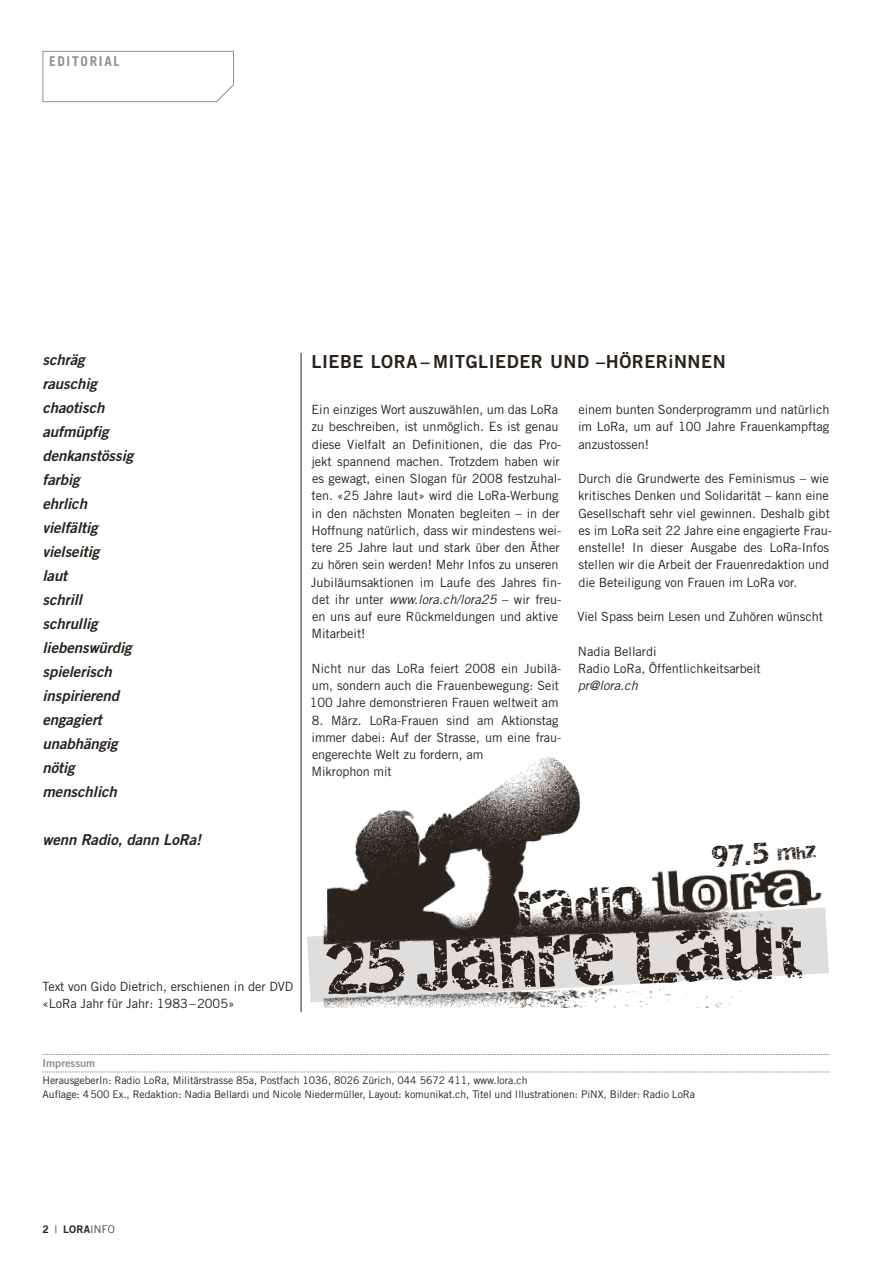
<style>
.page{position:relative;width:893px;height:1263px;background:#fff}
.page>*{position:absolute;margin:0;border:0;box-sizing:border-box;transform-origin:0 0}
.t1{font:51.6px "Destroy";color:#28211c}
.t2{font:34.35px "Destroy";color:#28211c}
.t3{font:21.15px "Destroy";color:#28211c}
.t4{font:18px "Trade Gothic LT Bold Two";letter-spacing:.03em;color:#28211c}
.t5{font:italic 15px/24px "Trade Gothic LT Bold Two";letter-spacing:-.005em;color:#28211c}
.t6{font:700 13.5px "Trade Gothic LT";letter-spacing:.125em;color:#93908d}
.t7{font:italic 12.9px "Trade Gothic LT";color:#28211c}
.t8{font:12.75px/17.2px "Trade Gothic LT";letter-spacing:-.005em;color:#28211c}
.t9{font:10.95px "Trade Gothic LT Bold Two";color:#93908d}
.t10{font:10.5px/13.5px "Trade Gothic LT";letter-spacing:-.005em;color:#28211c}
.t11{font:10.5px "Trade Gothic LT Bold Two";color:#28211c}
.s1{font-style:italic;font-size:12.9px}
.s2{font-size:12.3px}
.s3{font-family:"Trade Gothic LT"}
.s4{font-family:"Trade Gothic LT";font-weight:300}
</style>
<div class="page">
<svg style="left:42px;top:51px;width:192px;height:51px"></svg>
<hr style="left:301px;top:353px;width:1px;height:659px;background:#28211c">
<svg style="left:43px;top:1054px;width:786px;height:1px"></svg>
<svg style="left:43px;top:1072px;width:786px;height:1px"></svg>
<svg style="left:307px;top:926px;width:17px;height:76px"></svg>
<img style="left:324px;top:900px;width:505px;height:108px">
<img style="left:649px;top:869px;width:176px;height:47px">
<img style="left:326px;top:757px;width:268px;height:184px">
<p class="t6" style="left:49px;top:53px;width:72px">EDITORIAL</p>
<p class="t5" style="left:43px;top:347px;width:92px">schräg rauschig chaotisch aufmüpfig denkanstössig farbig<br>ehrlich vielfältig vielseitig<br>laut<br>schrill schrullig liebenswürdig spielerisch inspirierend engagiert unabhängig nötig menschlich</p>
<p class="t5" style="left:43px;top:827px;width:160px">wenn Radio, dann LoRa!</p>
<p class="t8" style="left:43px;top:977px;width:252px">Text von Gido Dietrich, erschienen in der DVD «LoRa Jahr für Jahr: 1983–2005»</p>
<h3 class="t4" style="left:311px;top:350px;width:70px">LIEBE LORA</h3>
<h3 class="t4" style="left:421px;top:350px;width:306px">– MITGLIEDER UND –HÖRERiNNEN</h3>
<p class="t8" style="left:311px;top:401px;width:252px">E in einziges Wort auszuwählen, um das LoRa zu beschreiben, ist unmöglich. Es ist genau diese Vielfalt an Definitionen, die das Pro&shy;jekt spannend machen. Trotzdem haben wir es gewagt, einen Slogan für 2008 festzuhal&shy;ten. «25 Jahre laut» wird die LoRa-Werbung in den nächsten Monaten begleiten – in der Hoffnung natürlich, dass wir mindestens wei&shy;tere 25 Jahre laut und stark über den Äther zu hören sein werden! Mehr I nfos zu unseren Jubiläumsaktionen im Laufe des Jahres fin&shy;det ihr unter <span class="s1">www.lora.ch/lora25</span> – wir freu&shy;en uns auf eure R ückmeldungen und aktive Mitarbeit!</p>
<p class="t8" style="left:310px;top:659px;width:253px">Nicht nur das LoRa feiert 2008 ein Jubilä&shy;um, sondern auch die Frauenbewegung: Seit<br>100 Jahre demonstrieren Frauen weltweit am</p>
<p class="t8" style="left:312px;top:711px;width:251px">8. März. LoRa-Frauen sind am Aktionstag immer dabei: Auf der Strasse, um eine frau&shy;engerechte Welt zu fordern, am<br>Mikrophon mit</p>
<p class="t8" style="left:578px;top:401px;width:253px;text-align:justify">einem bunten Sonderprogramm und natürlich im LoRa, um auf 100 Jahre Frauenkampftag anzustossen!</p>
<p class="t8" style="left:578px;top:470px;width:256px">Durch die Grundwerte des Feminismus – wie kritisches Denken und Solidarität – kann eine Gesellschaft sehr viel gewinnen. Deshalb gibt es im LoRa seit 22 Jahre eine engagierte Frau&shy;enstelle! I n dieser Ausgabe des LoRa-I nfos stellen wir die Arbeit der Frauenredaktion und die Beteiligung von Frauen im LoRa vor.</p>
<p class="t8" style="left:577px;top:608px;width:247px">Viel Spass beim Lesen und Zuhören wünscht</p>
<p class="t8" style="left:578px;top:642px;width:184px">Nadia Bellardi<br>Radio LoRa, Öffentlichkeitsarbeit</p>
<p class="t7" style="left:578px;top:678px;width:62px">pr@lora.ch</p>
<h3 class="t3" style="left:711px;top:843px;width:106px;rotate:-4deg">97.5 <span class="s2">mhz</span></h3>
<h2 class="t2" style="left:518px;top:888px;width:127px;rotate:-3deg">radio</h2>
<h1 class="t1" style="left:325px;top:937px;width:480px;rotate:-2deg">25 Jahre Laut</h1>
<p class="t9" style="left:43px;top:1056px;width:54px">Impressum</p>
<p class="t10" style="left:43px;top:1074px;width:654px">HerausgeberI n: Radio LoRa, Militärstrasse 85a, Postfach 1036, 8026 Zürich, 044 5672 411, www.lora.ch<br>Auflage: 4500 Ex., Redaktion: Nadia Bellardi und Nicole Niedermüller, Layout: komunikat.ch, Titel und I llustrationen: PiNX, B ilder: Radio LoRa</p>
<p class="t11" style="left:43px;top:1223px;width:74px">2 <span class="s3">|</span> lora<span class="s4">info</span></p>
</div>
